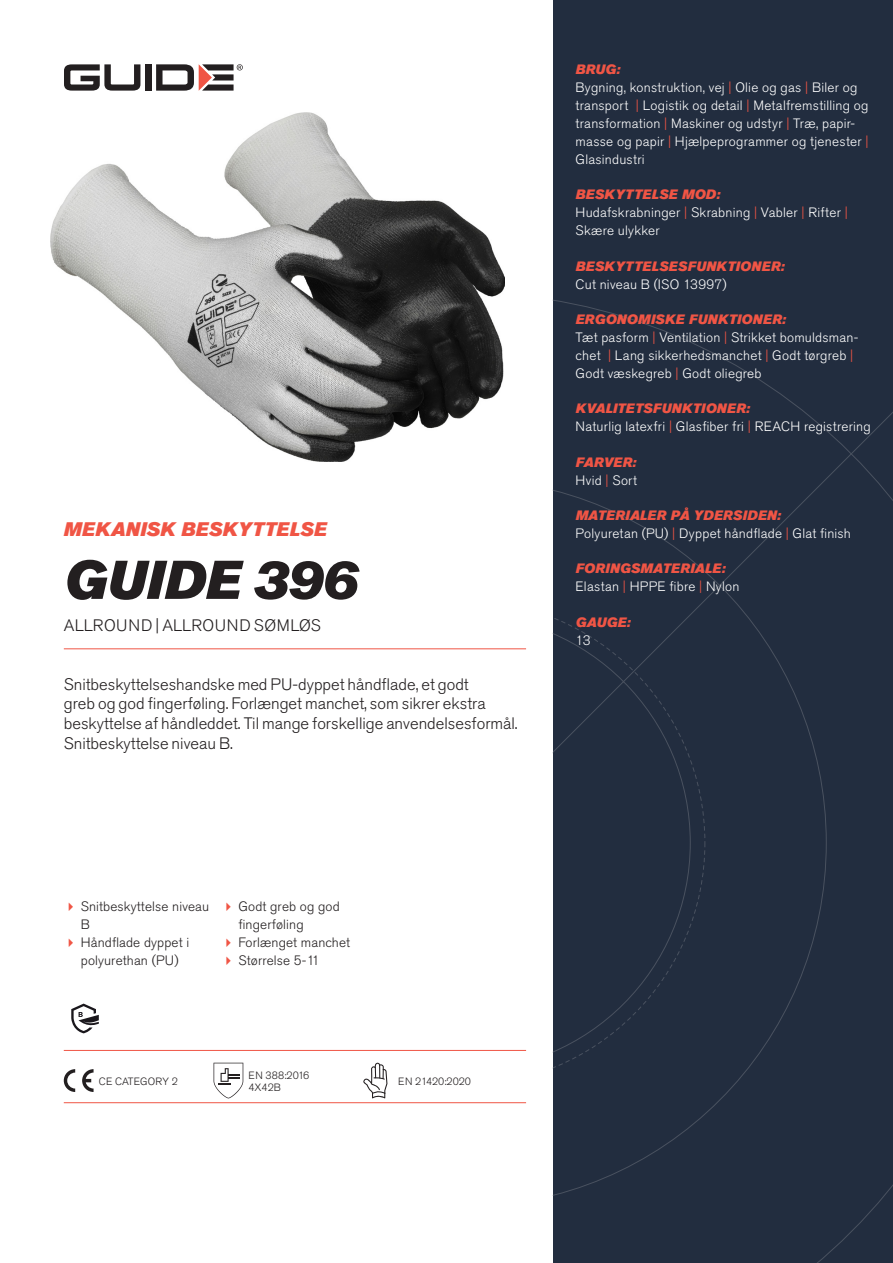
<style>
.page{position:relative;width:893px;height:1263px;background:#fff}
.page>*{position:absolute;margin:0;border:0;box-sizing:border-box;transform-origin:0 0}
.Rubrik{font:italic 54px "Akzidenz Grotesk Pro Super";color:#231f20}
.Överrubrik{font:italic 19.5px "Akzidenz Grotesk Pro Super";letter-spacing:.01em;color:#f05545}
.Ingress{font:300 16.5px/19.8px "Akzidenz Grotesk Pro";color:#231f20}
.Product_-_AltSegment{font:300 16.5px "Akzidenz Grotesk Pro";letter-spacing:.03em;color:#231f20}
.Produkt_-_Brödtext{font:300 13.5px/18px "Akzidenz Grotesk Pro";letter-spacing:.02em;color:#fff}
.Produkt_-_Namn{font:italic 13.5px "Akzidenz Grotesk Pro Super";letter-spacing:.015em;color:#f05545}
.t1{font:300 13.5px/18px "Akzidenz Grotesk Pro";letter-spacing:.01em;color:#231f20}
.t2{font:300 10.5px "Akzidenz Grotesk Pro";color:#231f20}
.s1{color:#f05545}
</style>
<div class="page">
<div style="left:145px;top:64px;width:7px;height:27px;background:#231f20"></div>
<svg style="left:156px;top:64px;width:87px;height:27px"></svg>
<svg style="left:64px;top:64px;width:76px;height:27px"></svg>
<div style="left:553px;top:0;width:340px;height:1263px;background:#222d3f"></div>
<svg style="left:553px;top:300px;width:340px;height:963px"></svg>
<hr style="left:64px;top:1050px;width:462px;height:1px;background:#f05545">
<hr style="left:64px;top:1102px;width:462px;height:1px;background:#f05545">
<svg style="left:71px;top:1003px;width:28px;height:30px"></svg>
<svg style="left:64px;top:1069px;width:11px;height:23px"></svg>
<svg style="left:82px;top:1069px;width:12px;height:23px"></svg>
<svg style="left:214px;top:1063px;width:29px;height:35px"></svg>
<svg style="left:363px;top:1063px;width:24px;height:35px"></svg>
<img style="left:51px;top:113px;width:453px;height:348px">
<hr style="left:64px;top:648px;width:462px;height:1px;background:#f05545">
<p class="Överrubrik" style="left:64px;top:517px;width:265px">MEKANISK BESKYTTELSE</p>
<p class="Rubrik" style="left:64px;top:545px;width:295px">GUIDE 396</p>
<p class="Product_-_AltSegment" style="left:64px;top:615px;width:258px">ALLROUND | ALLROUND SØMLØS</p>
<p class="Ingress" style="left:64px;top:674px;width:455px">Snitbeskyttelseshandske med PU-dyppet håndflade, et godt<br>greb og god fingerføling. Forlænget manchet, som sikrer ekstra beskyttelse af håndleddet. Til mange forskellige anvendelsesformål.<br>Snitbeskyttelse niveau B.</p>
<p class="Produkt_-_Namn" style="left:576px;top:60px;width:46px">BRUG:</p>
<p class="Produkt_-_Brödtext" style="left:576px;top:78px;width:295px">Bygning, konstruktion, vej <span class="s1">|</span> Olie og gas <span class="s1">|</span> Biler og transport <span class="s1">|</span> Logistik og detail <span class="s1">|</span> Metalfremstilling og transformation <span class="s1">|</span> Maskiner og udstyr <span class="s1">|</span> Træ, papir&shy;masse og papir <span class="s1">|</span> Hjælpeprogrammer og tjenester <span class="s1">| </span>Glasindustri</p>
<p class="Produkt_-_Namn" style="left:576px;top:186px;width:146px">BESKYTTELSE MOD:</p>
<p class="Produkt_-_Brödtext" style="left:576px;top:204px;width:274px">Hudafskrabninger <span class="s1">|</span> Skrabning <span class="s1">|</span> Vabler <span class="s1">|</span> Rifter <span class="s1">|<br></span>Skære ulykker</p>
<p class="Produkt_-_Namn" style="left:576px;top:257px;width:210px">BESKYTTELSESFUNKTIONER:</p>
<p class="Produkt_-_Brödtext" style="left:576px;top:275px;width:153px">Cut niveau B (ISO 13997)</p>
<p class="Produkt_-_Namn" style="left:576px;top:310px;width:212px">ERGONOMISKE FUNKTIONER:</p>
<p class="Produkt_-_Brödtext" style="left:576px;top:328px;width:284px">Tæt pasform <span class="s1">|</span> Ventilation <span class="s1">|</span> Strikket bomuldsman&shy;chet <span class="s1">|</span> Lang sikkerhedsmanchet <span class="s1">|</span> Godt tørgreb <span class="s1">|<br></span>Godt væskegreb <span class="s1">|</span> Godt oliegreb</p>
<p class="Produkt_-_Namn" style="left:576px;top:400px;width:176px">KVALITETSFUNKTIONER:</p>
<p class="Produkt_-_Brödtext" style="left:576px;top:418px;width:297px">Naturlig latexfri <span class="s1">|</span> Glasfiber fri <span class="s1">|</span> REACH registrering</p>
<p class="Produkt_-_Namn" style="left:576px;top:453px;width:62px">FARVER:</p>
<p class="Produkt_-_Brödtext" style="left:576px;top:471px;width:63px">Hvid <span class="s1">|</span> Sort</p>
<p class="Produkt_-_Namn" style="left:576px;top:506px;width:207px">MATERIALER PÅ YDERSIDEN:</p>
<p class="Produkt_-_Brödtext" style="left:576px;top:524px;width:277px">Polyuretan (PU) <span class="s1">|</span> Dyppet håndflade <span class="s1">|</span> Glat finish</p>
<p class="Produkt_-_Namn" style="left:576px;top:560px;width:151px">FORINGSMATERIALE:</p>
<p class="Produkt_-_Brödtext" style="left:576px;top:578px;width:165px">Elastan <span class="s1">|</span> HPPE fibre <span class="s1">|</span> Nylon</p>
<p class="Produkt_-_Namn" style="left:576px;top:613px;width:56px">GAUGE:</p>
<p class="Produkt_-_Brödtext" style="left:576px;top:631px;width:17px">13</p>
<p class="t1" style="left:81px;top:897px;width:130px">Snitbeskyttelse niveau<br>B</p>
<p class="t1" style="left:81px;top:933px;width:110px">Håndflade dyppet i polyurethan (PU)</p>
<p class="t1" style="left:238px;top:897px;width:103px">Godt greb og god fingerføling</p>
<p class="t1" style="left:238px;top:933px;width:113px">Forlænget manchet</p>
<p class="t1" style="left:238px;top:951px;width:83px">Størrelse 5-11</p>
<p class="t2" style="left:99px;top:1074px;width:81px">CE CATEGORY 2</p>
<p class="t2" style="left:248px;top:1068px;width:62px">EN 388:2016</p>
<p class="t2" style="left:248px;top:1080px;width:34px">4X42B</p>
<p class="t2" style="left:398px;top:1074px;width:74px">EN 21420:2020</p>
</div>
